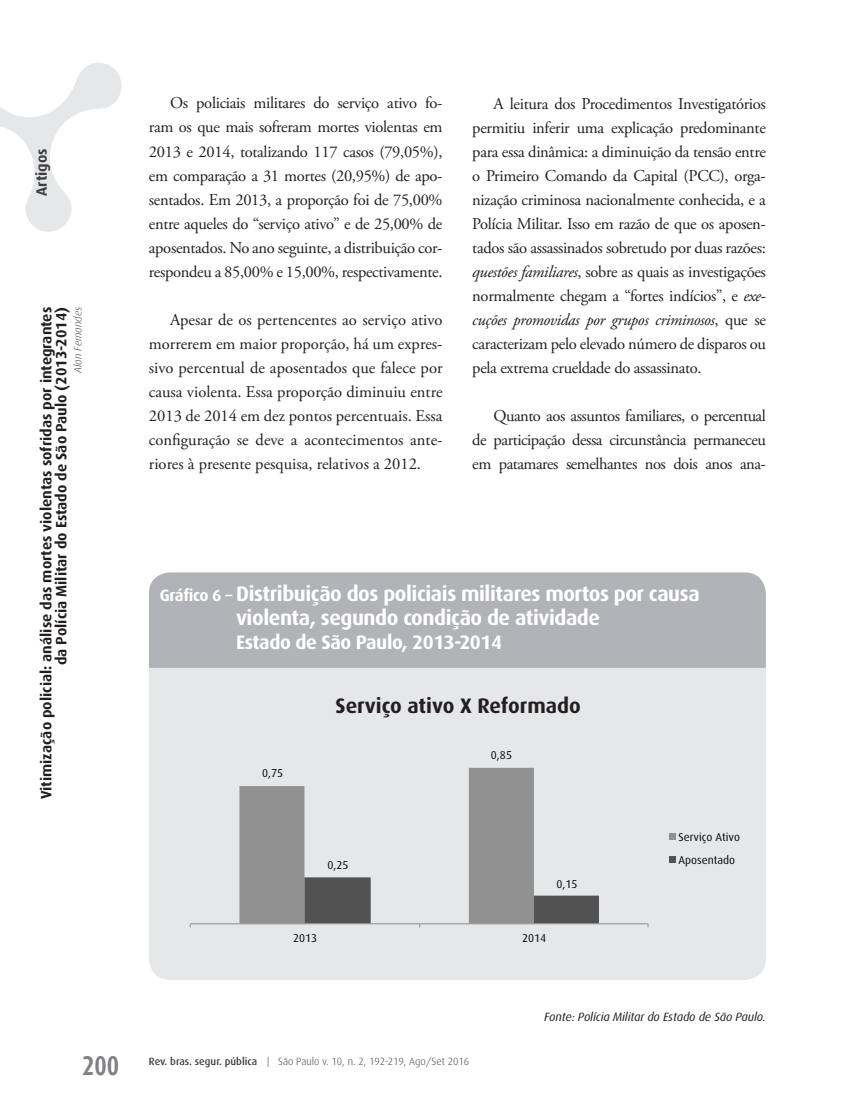
<style>
.page{position:relative;width:851px;height:1106px;background:#fff}
.page>*{position:absolute;margin:0;border:0;box-sizing:border-box;transform-origin:0 0}
.t1{font:700 27px "Dax Condensed";color:#808285}
.t2{font:700 21px/24px "Dax";letter-spacing:-.02em;color:#fff}
.t3{font:700 21px "Dax";color:#231f20}
.t4{font:700 19.5px "Dax";letter-spacing:-.02em;color:#fff}
.t5{font:16.5px/24px "Adobe Garamond Pro";letter-spacing:-.02em;color:#231f20;text-align:justify}
.t6{font:700 15px/15px "Dax";color:#231f20;text-align:right}
.t7{font:700 15px "Dax";color:#3e3e3f}
.t8{font:italic 12px "Dax";letter-spacing:-.01em;color:#231f20}
.t9{font:11.4px/23px "Dax";color:#050504}
.t10{font:300 10.5px "Dax";color:#3e3e3f}
.t11{font:italic 300 10.5px "Dax";color:#3e3e3f}
.s1{font-style:italic}
.s2{font-size:16.5px}
.s3{font-weight:500}
</style>
<div class="page">
<svg style="left:0;top:63px;width:122px;height:169px"></svg>
<div style="left:149px;top:649px;width:616px;height:331px;background:#e6e7e9;border-radius:21px"></div>
<div style="left:149px;top:572px;width:616px;height:96px;background:#b2b3b7"></div>
<svg style="left:239px;top:767px;width:295px;height:156px"></svg>
<hr style="left:190px;top:923px;width:458px;height:1px;background:#989898">
<svg style="left:304px;top:877px;width:295px;height:50px"></svg>
<svg style="left:669px;top:833px;width:6px;height:6px"></svg>
<svg style="left:669px;top:856px;width:6px;height:6px"></svg>
<p class="t7" style="left:33px;top:196px;width:49px;rotate:-90deg">Artigos</p>
<p class="t6" style="left:39px;top:799px;width:494px;rotate:-90deg">Vitimização policial: análise das mortes violentas sofridas por integrantes da Polícia Militar do Estado de São Paulo (2013-2014)</p>
<p class="t11" style="left:72px;top:373px;width:67px;rotate:-90deg">Alan Fernandes</p>
<h1 class="t1" style="left:82px;top:1050px;width:39px">200</h1>
<p class="t5" style="left:149px;top:92px;width:295px;text-indent:21px">Os policiais militares do serviço ativo fo&shy;ram os que mais sofreram mortes violentas em 2013 e 2014, totalizando 117 casos (79,05%), em comparação a 31 mortes (20,95%) de apo&shy;sentados. Em 2013, a proporção foi de 75,00% entre aqueles do “serviço ativo” e de 25,00% de aposentados. No ano seguinte, a distribuição cor&shy;respondeu a 85,00% e 15,00%, respectivamente.</p>
<p class="t5" style="left:149px;top:308px;width:295px;text-indent:21px">Apesar de os pertencentes ao serviço ativo morrerem em maior proporção, há um expres&shy;sivo percentual de aposentados que falece por causa violenta. Essa proporção diminuiu entre 2013 de 2014 em dez pontos percentuais. Essa configuração se deve a acontecimentos ante&shy;riores à presente pesquisa, relativos a 2012.</p>
<p class="t5" style="left:472px;top:92px;width:295px;text-indent:21px">A leitura dos Procedimentos Investigatórios permitiu inferir uma explicação predominante para essa dinâmica: a diminuição da tensão entre o Primeiro Comando da Capital (PCC), orga&shy;nização criminosa nacionalmente conhecida, e a Polícia Militar. Isso em razão de que os aposen&shy;tados são assassinados sobretudo por duas razões: <span class="s1">questões familiares</span>, sobre as quais as investigações normalmente chegam a “fortes indícios”, e <span class="s1">exe&shy;cuções promovidas por grupos criminosos</span>, que se caracterizam pelo elevado número de disparos ou pela extrema crueldade do assassinato.</p>
<p class="t5" style="left:472px;top:404px;width:295px;text-indent:21px">Quanto aos assuntos familiares, o percentual de participação dessa circunstância permaneceu em patamares semelhantes nos dois anos ana-</p>
<p class="t2" style="left:236px;top:582px;width:465px;text-indent:-76px"><span class="s2">Gráfico 6 –</span> Distribuição dos policiais militares mortos por causa violenta, segundo condição de atividade</p>
<p class="t4" style="left:236px;top:631px;width:267px">Estado de São Paulo, 2013-2014</p>
<p class="t3" style="left:335px;top:693px;width:247px">Serviço ativo X Reformado</p>
<p class="t9" style="left:262px;top:762px;width:23px">0,75</p>
<p class="t9" style="left:491px;top:743px;width:23px">0,85</p>
<p class="t9" style="left:327px;top:854px;width:23px">0,25</p>
<p class="t9" style="left:556px;top:872px;width:23px">0,15</p>
<p class="t9" style="left:293px;top:927px;width:26px">2013</p>
<p class="t9" style="left:522px;top:927px;width:26px">2014</p>
<p class="t9" style="left:678px;top:825px;width:63px">Serviço Ativo<br>Aposentado</p>
<p class="t8" style="left:544px;top:1010px;width:223px">Fonte: Polícia Militar do Estado de São Paulo.</p>
<p class="t10" style="left:149px;top:1055px;width:322px"><span class="s3">Rev. bras. segur. pública</span> | São Paulo v. 10, n. 2, 192-219, Ago/Set 2016</p>
</div>
